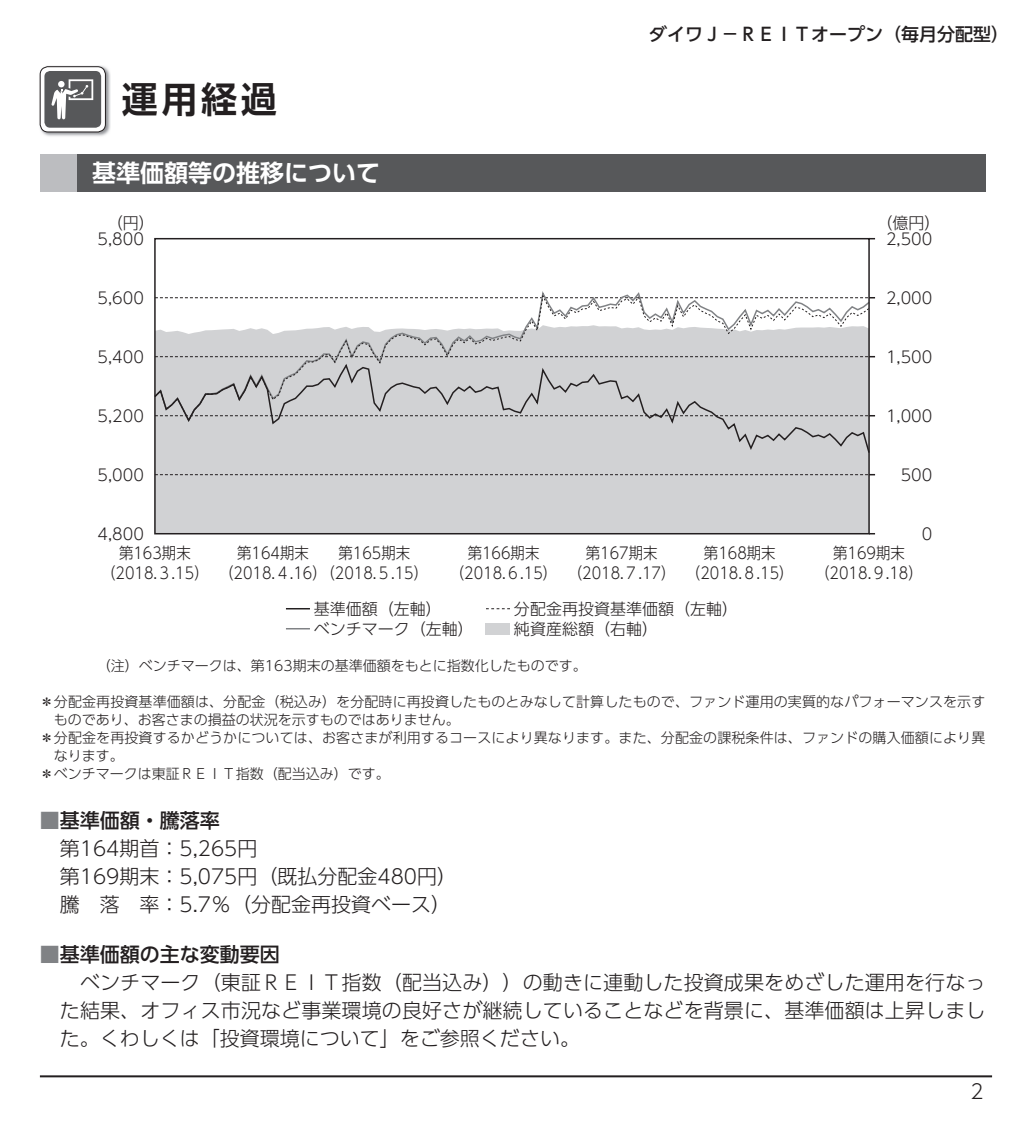
<style>
.page{position:relative;width:1032px;height:1134px;background:#fff}
.page>*{position:absolute;margin:0;border:0;box-sizing:border-box;transform-origin:0 0}
.t1{font:36px "UD Shin Go Pro De Bold 90 msp RKSJ H";color:#231f20}
.t2{font:24px "UD Shin Go Pro De Bold 90 msp RKSJ H";color:#fff}
.t3{font:20px/28px "UD Shin Go Pro Light 90 msp RKSJ H";color:#231f20}
.t4{font:20px "UD Shin Go Pro Medium 90 msp RKSJ H";color:#231f20}
.t5{font:18px "UD Shin Go Pro Medium 90 msp RKSJ H";color:#231f20}
.t6{font:16px/20px "UD Shin Go Pro Light 90 msp RKSJ H";color:#231f20;text-align:center;scale:.9 1}
.t7{font:16px "UD Shin Go Pro Light 90 msp RKSJ H";color:#231f20}
.t8{font:14px "UD Shin Go Pro Light 90 msp RKSJ H";letter-spacing:.01em;color:#231f20}
.s1{color:#808285}
</style>
<div class="page">
<hr style="left:40px;top:1075px;width:952px;height:2px;background:#231f20">
<img style="left:39px;top:65px;width:72px;height:71px">
<div style="left:40px;top:67px;width:65px;height:65px;background:#fff;border-radius:8px"></div>
<div style="left:40px;top:66px;width:66px;height:66px;border:1px solid #231f20;border-radius:8px"></div>
<div style="left:44px;top:71px;width:57px;height:57px;background:#57585a;border-radius:6px"></div>
<svg style="left:51px;top:79px;width:42px;height:40px"></svg>
<div style="left:40px;top:155px;width:37px;height:37px;background:#bcbdc0"></div>
<div style="left:77px;top:155px;width:908px;height:37px;background:#57585a"></div>
<svg style="left:154px;top:237px;width:722px;height:298px"></svg>
<svg style="left:486px;top:608px;width:24px;height:1px"></svg>
<svg style="left:286px;top:608px;width:24px;height:1px"></svg>
<svg style="left:286px;top:628px;width:24px;height:1px"></svg>
<div style="left:486px;top:623px;width:24px;height:11px;background:#d1d2d4"></div>
<h1 class="t1" style="left:122px;top:86px;width:156px">運用経過</h1>
<h2 class="t2" style="left:92px;top:164px;width:290px">基準価額等の推移について</h2>
<p class="t5" style="left:649px;top:27px;width:361px">ダイワＪ－ＲＥＩＴオープン（毎月分配型）</p>
<p class="t7" style="left:107px;top:217px;width:49px">（円）</p>
<p class="t7" style="left:876px;top:217px;width:65px">（億円）</p>
<p class="t7" style="left:98px;top:233px;width:48px">5,800</p>
<p class="t7" style="left:886px;top:233px;width:48px">2,500</p>
<p class="t7" style="left:98px;top:292px;width:48px">5,600</p>
<p class="t7" style="left:886px;top:292px;width:48px">2,000</p>
<p class="t7" style="left:98px;top:351px;width:48px">5,400</p>
<p class="t7" style="left:886px;top:351px;width:48px">1,500</p>
<p class="t7" style="left:98px;top:410px;width:48px">5,200</p>
<p class="t7" style="left:886px;top:410px;width:48px">1,000</p>
<p class="t7" style="left:98px;top:469px;width:48px">5,000</p>
<p class="t7" style="left:901px;top:469px;width:33px">500</p>
<p class="t7" style="left:98px;top:528px;width:48px">4,800</p>
<p class="t7" style="left:922px;top:528px;width:12px">0</p>
<p class="t6" style="left:101px;top:545px;width:121px">第163期末（2018.３.15）</p>
<p class="t6" style="left:219px;top:545px;width:121px">第164期末（2018.４.16）</p>
<p class="t6" style="left:320px;top:545px;width:121px">第165期末（2018.５.15）</p>
<p class="t6" style="left:450px;top:545px;width:121px">第166期末（2018.６.15）</p>
<p class="t6" style="left:568px;top:545px;width:121px">第167期末（2018.７.17）</p>
<p class="t6" style="left:686px;top:545px;width:121px">第168期末（2018.８.15）</p>
<p class="t6" style="left:815px;top:545px;width:121px">第169期末（2018.９.18）</p>
<p class="t7" style="left:314px;top:603px;width:129px">基準価額（左軸）</p>
<p class="t7" style="left:514px;top:603px;width:225px">分配金再投資基準価額（左軸）</p>
<p class="t7" style="left:314px;top:623px;width:161px">ベンチマーク（左軸）</p>
<p class="t7" style="left:514px;top:623px;width:145px">純資産総額（右軸）</p>
<p class="t8" style="left:97px;top:660px;width:491px">（注）ベンチマークは、第163期末の基準価額をもとに指数化したものです。</p>
<p class="t8" style="left:40px;top:696px;width:947px">＊分配金再投資基準価額は、分配金（税込み）を分配時に再投資したものとみなして計算したもので、ファンド運用の実質的なパフォーマンスを示す</p>
<p class="t8" style="left:54px;top:714px;width:407px">ものであり、お客さまの損益の状況を示すものではありません。</p>
<p class="t8" style="left:40px;top:732px;width:947px">＊分配金を再投資するかどうかについては、お客さまが利用するコースにより異なります。また、分配金の課税条件は、ファンドの購入価額により異</p>
<p class="t8" style="left:54px;top:750px;width:71px">なります。</p>
<p class="t8" style="left:40px;top:768px;width:351px">＊ベンチマークは東証ＲＥＩＴ指数（配当込み）です。</p>
<h3 class="t4" style="left:40px;top:813px;width:181px"><span class="s1">■</span>基準価額・騰落率</h3>
<h3 class="t3" style="left:60px;top:837px;width:399px">第164期首：5,265円<br>第169期末：5,075円（既払分配金480円）騰 落 率：5.7％（分配金再投資ベース）</h3>
<h3 class="t4" style="left:40px;top:947px;width:241px"><span class="s1">■</span>基準価額の主な変動要因</h3>
<h3 class="t3" style="left:60px;top:971px;width:927px;text-align:justify">　ベンチマーク（東証ＲＥＩＴ指数（配当込み））の動きに連動した投資成果をめざした運用を行なった結果、オフィス市況など事業環境の良好さが継続していることなどを背景に、基準価額は上昇しました。くわしくは「投資環境について」をご参照ください。</h3>
<h3 class="t3" style="left:970px;top:1080px;width:15px">2</h3>
</div>
